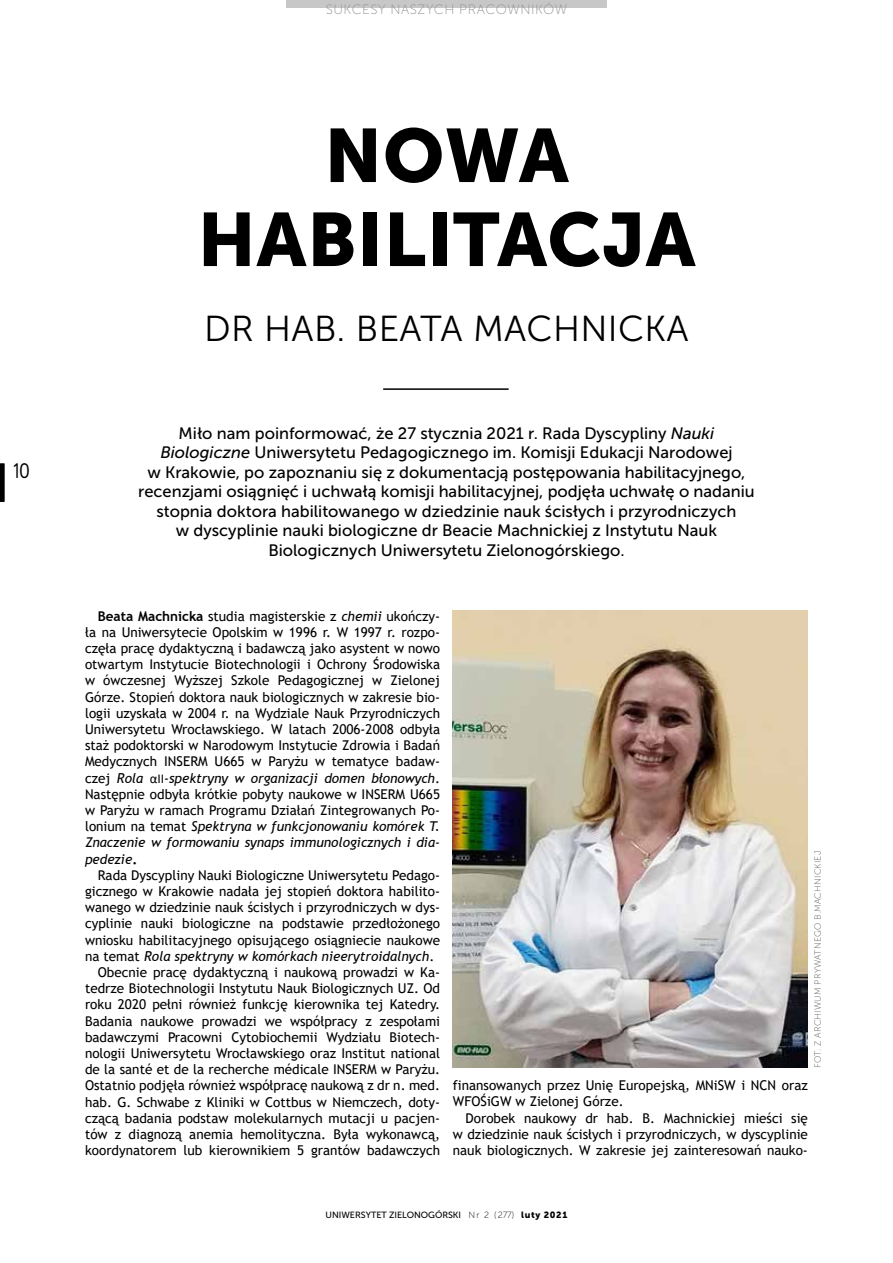
<style>
.page{position:relative;width:893px;height:1263px;background:#fff}
.page>*{position:absolute;margin:0;border:0;box-sizing:border-box;transform-origin:0 0}
.t1{font:75px/84px "Museo Sans 900";letter-spacing:.01em;color:#000;text-align:center}
.t2{font:36px "Museo Sans 300";letter-spacing:.01em;color:#000}
.t3{font:21px "EFN Bureau OT";color:#000}
.t4{font:16.5px/19.5px "Museo Sans 500";color:#000;text-align:center}
.t5{font:13.5px/16.2px "Trebuchet MS";color:#000;text-align:justify}
.t6{font:italic 13.5px "Trebuchet MS";color:#000}
.t7{font:13.5px "Museo Sans 100";letter-spacing:.04em;color:#929292}
.t8{font:9px "Museo Sans 500";letter-spacing:-.005em;color:#000}
.t9{font:9px "Museo Sans 100";letter-spacing:.02em;color:#575756}
.s1{font-style:italic}
.s2{font-weight:700}
.s3{font-family:"Calibri"}
.s4{font-style:normal}
.s5{font-family:"Museo Sans 100"}
.s6{font-family:"Museo Sans 900"}
</style>
<div class="page">
<hr style="left:0;top:463px;width:4px;height:39px;background:#000">
<div style="left:286px;top:0;width:321px;height:8px;background:#c7c7c7"></div>
<hr style="left:383px;top:388px;width:126px;height:2px;background:#000">
<img style="left:453px;top:611px;width:355px;height:457px">
<h3 class="t3" style="left:13px;top:459px;width:18px">10</h3>
<p class="t7" style="left:326px;top:3px;width:243px">SUKCESY NASZYCH PRACOWNIKÓW</p>
<h1 class="t1" style="left:198px;top:113px;width:499px">NOWA<br>HABILITACJA</h1>
<h2 class="t2" style="left:204px;top:309px;width:486px">DR HAB. BEATA MACHNICKA</h2>
<p class="t4" style="left:138px;top:423px;width:618px">Miło nam poinformować, że 27 stycznia 2021 r. Rada Dyscypliny <span class="s1">Nauki Biologiczne</span> Uniwersytetu Pedagogicznego im. Komisji Edukacji Narodowej<br>w Krakowie, po zapoznaniu się z dokumentacją postępowania habilitacyjnego, recenzjami osiągnięć i uchwałą komisji habilitacyjnej, podjęła uchwałę o nadaniu stopnia doktora habilitowanego w dziedzinie nauk ścisłych i przyrodniczych<br>w dyscyplinie nauki biologiczne dr Beacie Machnickiej z Instytutu Nauk Biologicznych Uniwersytetu Zielonogórskiego.</p>
<p class="t5" style="left:85px;top:607px;width:357px;text-indent:13px"><span class="s2">Beata Machnicka</span> studia magisterskie z <span class="s1">chemii</span> ukończy&shy;ła na Uniwersytecie Opolskim w 1996 r. W 1997 r. rozpo&shy;częła pracę dydaktyczną i badawczą jako asystent w nowo otwartym Instytucie Biotechnologii i Ochrony Środowiska w ówczesnej Wyższej Szkole Pedagogicznej w Zielonej Górze. Stopień doktora nauk biologicznych w zakresie bio&shy;logii uzyskała w 2004 r. na Wydziale Nauk Przyrodniczych Uniwersytetu Wrocławskiego. W latach 2006-2008 odbyła staż podoktorski w Narodowym Instytucie Zdrowia i Badań Medycznych INSERM U665 w Paryżu w tematyce badaw&shy;czej <span class="s1">Rola</span> <span class="s3">αII</span><span class="s1">-spektryny w organizacji domen błonowych</span>.<br>Następnie odbyła krótkie pobyty naukowe w INSERM U665 w Paryżu w ramach Programu Działań Zintegrowanych Po&shy;lonium na temat <span class="s1">Spektryna w funkcjonowaniu komórek T.<br>Znaczenie w formowaniu synaps immunologicznych i dia&shy;pedezie</span><span class="s2">.</span></p>
<p class="t5" style="left:98px;top:867px;width:344px">Rada Dyscypliny Nauki Biologiczne Uniwersytetu Pedago-</p>
<p class="t5" style="left:85px;top:883px;width:357px">gicznego w Krakowie nadała jej stopień doktora habilito-</p>
<p class="t5" style="left:85px;top:899px;width:357px">wanego w dziedzinie nauk ścisłych i przyrodniczych w dys-</p>
<p class="t5" style="left:85px;top:915px;width:357px">cyplinie nauki biologiczne na podstawie przedłożonego</p>
<p class="t5" style="left:85px;top:931px;width:357px">wniosku habilitacyjnego opisującego osiągniecie naukowe</p>
<p class="t6" style="left:85px;top:948px;width:351px"><span class="s4">na temat</span> Rola spektryny w komórkach nieerytroidalnych<span class="s4">.</span></p>
<p class="t5" style="left:98px;top:964px;width:344px">Obecnie pracę dydaktyczną i naukową prowadzi w Ka-</p>
<p class="t5" style="left:85px;top:980px;width:357px">tedrze Biotechnologii Instytutu Nauk Biologicznych UZ. Od</p>
<p class="t5" style="left:85px;top:996px;width:357px">roku 2020 pełni również funkcję kierownika tej Katedry.</p>
<p class="t5" style="left:85px;top:1012px;width:357px">Badania naukowe prowadzi we współpracy z zespołami</p>
<p class="t5" style="left:85px;top:1029px;width:357px">badawczymi Pracowni Cytobiochemii Wydziału Biotech-</p>
<p class="t5" style="left:85px;top:1045px;width:357px">nologii Uniwersytetu Wrocławskiego oraz Institut national</p>
<p class="t5" style="left:85px;top:1061px;width:357px">de la santé et de la recherche médicale INSERM w Paryżu.</p>
<p class="t5" style="left:85px;top:1077px;width:357px">Ostatnio podjęła również współpracę naukową z dr n. med.</p>
<p class="t5" style="left:85px;top:1093px;width:357px">hab. G. Schwabe z Kliniki w Cottbus w Niemczech, doty-</p>
<p class="t5" style="left:85px;top:1110px;width:357px">czącą badania podstaw molekularnych mutacji u pacjen-</p>
<p class="t5" style="left:85px;top:1126px;width:357px">tów z diagnozą anemia hemolityczna. Była wykonawcą,</p>
<p class="t5" style="left:85px;top:1142px;width:357px">koordynatorem lub kierownikiem 5 grantów badawczych</p>
<p class="t9" style="left:813px;top:1068px;width:219px;rotate:-90deg">FOT. Z ARCHIWUM PRYWATNEGO B.MACHNICKIEJ</p>
<p class="t5" style="left:453px;top:1077px;width:357px">finansowanych przez Unię Europejską, MNiSW i NCN oraz<br>WFOŚiGW w Zielonej Górze.</p>
<p class="t5" style="left:453px;top:1109px;width:357px;text-indent:13px">Dorobek naukowy dr hab. B. Machnickiej mieści się w dziedzinie nauk ścisłych i przyrodniczych, w dyscyplinie nauk biologicznych. W zakresie jej zainteresowań nauko-</p>
<p class="t8" style="left:326px;top:1210px;width:243px">UNIWERSYTET ZIELONOGÓRSKI <span class="s5">Nr 2 (277)</span> <span class="s6">luty 2021</span></p>
</div>
